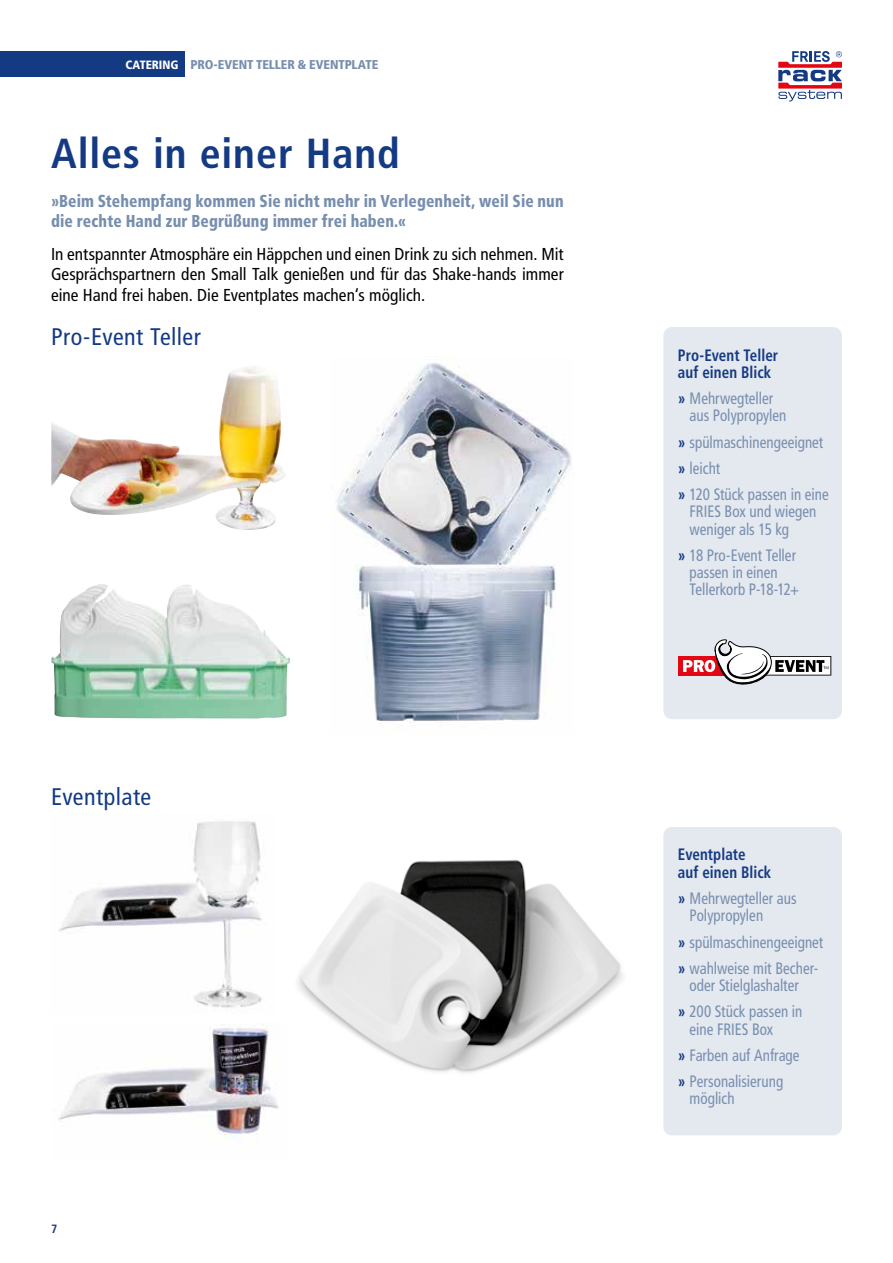
<style>
.page{position:relative;width:893px;height:1263px;background:#fff}
.page>*{position:absolute;margin:0;border:0;box-sizing:border-box;transform-origin:0 0}
.t1{font:700 condensed 42px "Frutiger LT Pro";letter-spacing:.02em;color:#143a84}
.t2{font:condensed 24px "Frutiger LT Pro";letter-spacing:.015em;color:#143a84}
.t3{font:condensed 17.25px/20.2px "Frutiger LT Pro";letter-spacing:.005em;color:#000;text-align:justify}
.t4{font:900 condensed 17.25px/20.2px "Frutiger LT Pro";letter-spacing:.01em;color:#778eae;scale:.9 1}
.t5{font:condensed 16.5px/26.2px "Frutiger LT Pro";color:#778eae;scale:.91 1}
.t6{font:700 condensed 16.5px/17.2px "Frutiger LT Pro";letter-spacing:.005em;color:#143a84;scale:.91 1}
.t7{font:900 condensed 12.75px "Frutiger LT Pro";letter-spacing:-.01em;color:#778eae}
.t8{font:700 condensed 12px "Frutiger LT Pro";color:#143a84}
.s1{font-size:12px;color:#fff}
.s2{font-weight:700;color:#143a84}
</style>
<div class="page">
<img style="left:51px;top:584px;width:239px;height:134px">
<img style="left:336px;top:357px;width:236px;height:366px">
<img style="left:298px;top:860px;width:325px;height:213px">
<img style="left:51px;top:367px;width:235px;height:163px">
<img style="left:58px;top:821px;width:204px;height:187px">
<img style="left:58px;top:1023px;width:221px;height:120px">
<div style="left:0;top:51px;width:184px;height:26px;background:#143a84"></div>
<div style="left:663px;top:327px;width:179px;height:392px;background:#e4e8ef;border-radius:9px"></div>
<div style="left:663px;top:827px;width:179px;height:308px;background:#e4e8ef;border-radius:9px"></div>
<div style="left:678px;top:656px;width:66px;height:19px;background:#e30613"></div>
<svg style="left:683px;top:639px;width:148px;height:46px"></svg>
<svg style="left:778px;top:51px;width:64px;height:51px"></svg>
<p class="t7" style="left:126px;top:57px;width:254px"><span class="s1">CATERING</span> PRO-EVENT TELLER &amp; EVENTPLATE</p>
<h1 class="t1" style="left:51px;top:129px;width:350px">Alles in einer Hand</h1>
<p class="t4" style="left:51px;top:191px;width:571px">»Beim Stehempfang kommen Sie nicht mehr in Verlegenheit, weil Sie nun die rechte Hand zur Begrüßung immer frei haben.«</p>
<p class="t3" style="left:51px;top:244px;width:514px">In entspannter Atmosphäre ein Häppchen und einen Drink zu sich nehmen. Mit Gesprächspartnern den Small Talk genießen und für das Shake-hands immer eine Hand frei haben. Die Eventplates machen‘s möglich.</p>
<h2 class="t2" style="left:51px;top:323px;width:151px">Pro-Event Teller</h2>
<h2 class="t2" style="left:51px;top:782px;width:102px">Eventplate</h2>
<p class="t8" style="left:51px;top:1222px;width:8px">7</p>
<p class="t6" style="left:678px;top:346px;width:112px">Pro-Event Teller auf einen Blick</p>
<p class="t5" style="left:690px;top:390px;width:108px;line-height:17.2px;text-indent:-12px"><span class="s2">»</span> Mehrwegteller aus Polypropylen</p>
<p class="t5" style="left:678px;top:429px;width:167px"><span class="s2">»</span> spülmaschinengeeignet <span class="s2">»</span> leicht<br><span class="s2">»</span> 120 Stück passen in eine</p>
<p class="t5" style="left:690px;top:503px;width:141px;line-height:17.2px">FRIES Box und wiegen weniger als 15 kg</p>
<p class="t5" style="left:690px;top:547px;width:122px;line-height:17.2px;text-indent:-12px"><span class="s2">»</span> 18 Pro-Event Teller passen in einen<br>Tellerkorb P-18-12+</p>
<p class="t6" style="left:678px;top:846px;width:104px">Eventplate<br>auf einen Blick</p>
<p class="t5" style="left:690px;top:890px;width:119px;line-height:17.2px;text-indent:-12px"><span class="s2">»</span> Mehrwegteller aus<br>Polypropylen</p>
<p class="t5" style="left:678px;top:929px;width:161px"><span class="s2">»</span> spülmaschinengeeignet <span class="s2">»</span> wahlweise mit Becher-</p>
<p class="t5" style="left:678px;top:972px;width:138px;text-align:center">oder Stielglashalter<br><span class="s2">»</span> 200 Stück passen in</p>
<p class="t5" style="left:678px;top:1016px;width:135px;text-indent:12px">eine FRIES Box<br><span class="s2">»</span> Farben auf Anfrage <span class="s2">»</span> Personalisierung</p>
<p class="t5" style="left:690px;top:1085px;width:51px">möglich</p>
</div>
